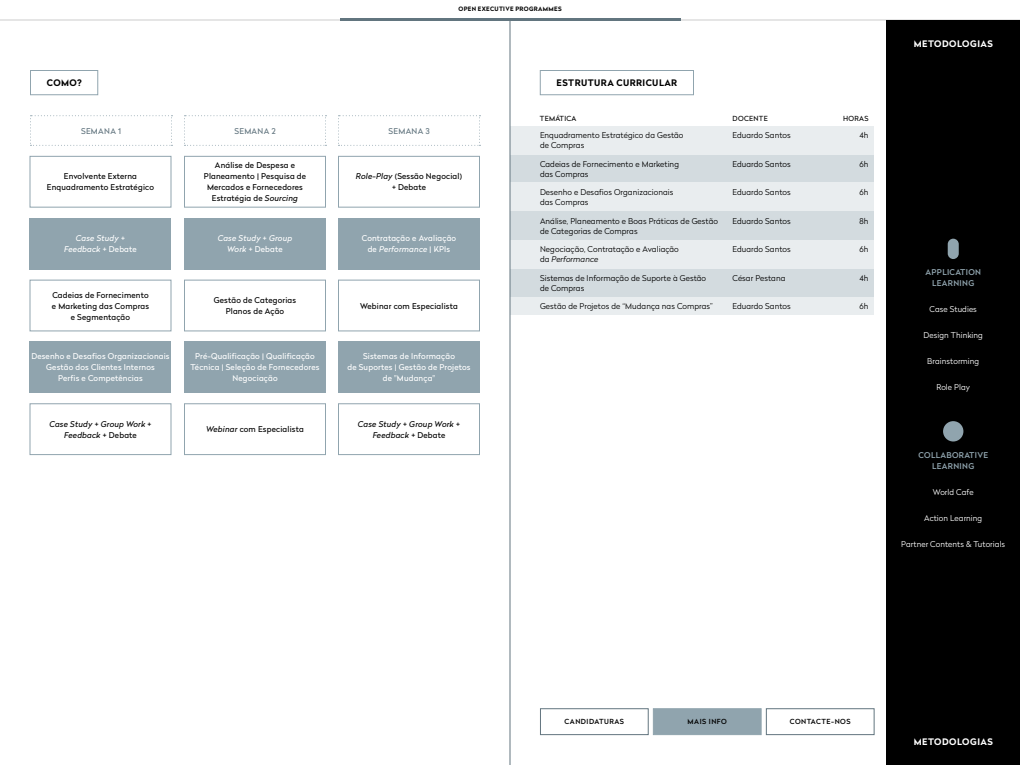
<style>
.page{position:relative;width:1020px;height:765px;background:#fff}
.page>*{position:absolute;margin:0;border:0;box-sizing:border-box;transform-origin:0 0}
.t1{font:700 9px "Radikal";letter-spacing:.05em;color:#000}
.t2{font:700 9px "Radikal";letter-spacing:.05em;color:#fff}
.t3{font:300 8px/10px "Radikal";letter-spacing:.01em;color:#000}
.t4{font:8px/11px "Radikal";letter-spacing:.02em;color:#000;text-align:center}
.t5{font:8px/11px "Radikal";letter-spacing:.02em;color:#fff;text-align:center}
.t6{font:300 8px "Radikal";letter-spacing:.01em;color:#fff}
.t7{font:italic 8px/11px "Radikal";letter-spacing:.02em;color:#000;text-align:center}
.t8{font:italic 8px/11px "Radikal";letter-spacing:.02em;color:#fff;text-align:center}
.t9{font:500 8px/11px "Radikal";letter-spacing:.04em;color:#90a4ae;text-align:center}
.t10{font:8px "Radikal";letter-spacing:.04em;color:#62757f}
.t11{font:500 7px "Radikal";letter-spacing:.07em;color:#000}
.t12{font:7px "Radikal";letter-spacing:.04em;color:#000}
.t13{font:700 6px "Radikal";letter-spacing:.05em;color:#000}
.s1{font-style:italic}
.s2{font-style:normal}
</style>
<div class="page">
<hr style="left:0;top:20px;width:1020px;height:1px;background:#ccc">
<hr style="left:340px;top:18px;width:340px;height:2px;background:#62757f">
<div style="left:886px;top:20px;width:134px;height:745px;background:#000"></div>
<div style="left:30px;top:70px;width:68px;height:25px;border:1px solid #90a4ae"></div>
<div style="left:540px;top:70px;width:154px;height:25px;border:1px solid #90a4ae"></div>
<div style="left:948px;top:239px;width:11px;height:20px;background:#90a4ae;border-radius:6px"></div>
<div style="left:943px;top:421px;width:20px;height:21px;background:#90a4ae;border-radius:50%"></div>
<div style="left:510px;top:154px;width:364px;height:29px;background:#d3dbdf"></div>
<div style="left:510px;top:211px;width:364px;height:29px;background:#d3dbdf"></div>
<div style="left:510px;top:269px;width:364px;height:28px;background:#d3dbdf"></div>
<div style="left:510px;top:126px;width:364px;height:28px;background:#e9edef"></div>
<div style="left:510px;top:183px;width:364px;height:28px;background:#e9edef"></div>
<div style="left:510px;top:240px;width:364px;height:29px;background:#e9edef"></div>
<div style="left:510px;top:297px;width:364px;height:18px;background:#e9edef"></div>
<div style="left:30px;top:156px;width:142px;height:52px;border:1px solid #90a4ae"></div>
<div style="left:30px;top:280px;width:142px;height:51px;border:1px solid #90a4ae"></div>
<div style="left:30px;top:403px;width:142px;height:52px;border:1px solid #90a4ae"></div>
<div style="left:184px;top:156px;width:142px;height:52px;border:1px solid #90a4ae"></div>
<div style="left:184px;top:280px;width:142px;height:51px;border:1px solid #90a4ae"></div>
<div style="left:184px;top:403px;width:142px;height:52px;border:1px solid #90a4ae"></div>
<div style="left:338px;top:156px;width:142px;height:52px;border:1px solid #90a4ae"></div>
<div style="left:338px;top:280px;width:142px;height:51px;border:1px solid #90a4ae"></div>
<div style="left:338px;top:403px;width:142px;height:52px;border:1px solid #90a4ae"></div>
<div style="left:30px;top:218px;width:142px;height:51px;background:#90a4ae"></div>
<div style="left:30px;top:341px;width:142px;height:52px;background:#90a4ae"></div>
<div style="left:184px;top:218px;width:142px;height:51px;background:#90a4ae"></div>
<div style="left:184px;top:341px;width:142px;height:52px;background:#90a4ae"></div>
<div style="left:338px;top:218px;width:142px;height:51px;background:#90a4ae"></div>
<div style="left:338px;top:341px;width:142px;height:52px;background:#90a4ae"></div>
<svg style="left:30px;top:115px;width:143px;height:31px"></svg>
<svg style="left:184px;top:115px;width:143px;height:31px"></svg>
<svg style="left:338px;top:115px;width:143px;height:31px"></svg>
<div style="left:540px;top:708px;width:109px;height:27px;border:1px solid #62757f"></div>
<div style="left:766px;top:708px;width:108px;height:27px;border:1px solid #62757f"></div>
<div style="left:653px;top:708px;width:109px;height:27px;background:#90a4ae;border:1px solid #90a4ae"></div>
<hr style="left:510px;top:20px;width:1px;height:745px;background:#62757f">
<p class="t13" style="left:458px;top:5px;width:105px">OPEN EXECUTIVE PROGRAMMES</p>
<p class="t1" style="left:47px;top:76px;width:36px">COMO?</p>
<p class="t1" style="left:557px;top:76px;width:122px">ESTRUTURA CURRICULAR</p>
<p class="t10" style="left:81px;top:125px;width:42px">SEMANA 1</p>
<p class="t10" style="left:234px;top:125px;width:43px">SEMANA 2</p>
<p class="t10" style="left:388px;top:125px;width:43px">SEMANA 3</p>
<p class="t4" style="left:47px;top:171px;width:109px">Envolvente Externa<br>Enquadramento Estratégico</p>
<p class="t4" style="left:204px;top:160px;width:104px">Análise de Despesa e<br>Planeamento | Pesquisa de<br>Mercados e Fornecedores<br>Estratégia de <span class="s1">Sourcing</span></p>
<p class="t4" style="left:356px;top:171px;width:108px"><span class="s1">Role-Play</span> (Sessão Negocial) + Debate</p>
<p class="t8" style="left:64px;top:233px;width:74px">Case Study <span class="s2">+<br></span>Feedback <span class="s2">+ Debate</span></p>
<p class="t4" style="left:52px;top:289px;width:99px">Cadeias de Fornecimento e Marketing das Compras e Segmentação</p>
<p class="t8" style="left:218px;top:233px;width:76px">Case Study <span class="s2">+</span> Group<br>Work <span class="s2">+ Debate</span></p>
<p class="t5" style="left:362px;top:232px;width:96px">Contratação e Avaliação de <span class="s1">Performance</span> | KPIs</p>
<p class="t4" style="left:214px;top:294px;width:84px">Gestão de Categorias<br>Planos de Ação</p>
<p class="t4" style="left:360px;top:300px;width:99px">Webinar com Especialista</p>
<p class="t5" style="left:31px;top:351px;width:140px">Desenho e Desafios Organizacionais<br>Gestão dos Clientes Internos<br>Perfis e Competências</p>
<p class="t5" style="left:191px;top:351px;width:130px">Pré-Qualificação | Qualificação<br>Técnica | Seleção de Fornecedores<br>Negociação</p>
<p class="t5" style="left:347px;top:351px;width:125px">Sistemas de Informação<br>de Suportes | Gestão de Projetos de "Mudança"</p>
<p class="t7" style="left:49px;top:418px;width:104px">Case Study <span class="s2">+</span> Group Work <span class="s2">+<br></span>Feedback <span class="s2">+ Debate</span></p>
<p class="t7" style="left:358px;top:418px;width:104px">Case Study <span class="s2">+</span> Group Work <span class="s2">+<br></span>Feedback <span class="s2">+ Debate</span></p>
<p class="t4" style="left:206px;top:424px;width:99px"><span class="s1">Webinar</span> com Especialista</p>
<p class="t12" style="left:540px;top:113px;width:38px">TEMÁTICA</p>
<p class="t12" style="left:733px;top:113px;width:37px">DOCENTE</p>
<p class="t12" style="left:843px;top:113px;width:27px">HORAS</p>
<p class="t3" style="left:540px;top:130px;width:145px">Enquadramento Estratégico da Gestão de Compras</p>
<p class="t3" style="left:540px;top:187px;width:135px">Desenho e Desafios Organizacionais das Compras</p>
<p class="t3" style="left:540px;top:244px;width:140px">Negociação, Contratação e Avaliação da <span class="s1">Performance</span></p>
<p class="t3" style="left:733px;top:130px;width:60px">Eduardo Santos</p>
<p class="t3" style="left:859px;top:130px;width:11px">4h</p>
<p class="t3" style="left:540px;top:159px;width:141px">Cadeias de Fornecimento e Marketing das Compras</p>
<p class="t3" style="left:540px;top:215px;width:180px">Análise, Planeamento e Boas Práticas de Gestão de Categorias de Compras</p>
<p class="t3" style="left:540px;top:273px;width:168px">Sistemas de Informação de Suporte à Gestão de Compras</p>
<p class="t3" style="left:733px;top:159px;width:60px">Eduardo Santos</p>
<p class="t3" style="left:860px;top:159px;width:10px">6h</p>
<p class="t3" style="left:733px;top:187px;width:60px">Eduardo Santos</p>
<p class="t3" style="left:860px;top:187px;width:10px">6h</p>
<p class="t3" style="left:733px;top:215px;width:60px">Eduardo Santos</p>
<p class="t3" style="left:860px;top:215px;width:10px">8h</p>
<p class="t3" style="left:733px;top:244px;width:60px">Eduardo Santos</p>
<p class="t3" style="left:860px;top:244px;width:10px">6h</p>
<p class="t3" style="left:859px;top:273px;width:11px">4h</p>
<p class="t3" style="left:733px;top:273px;width:54px">César Pestana</p>
<p class="t3" style="left:540px;top:301px;width:175px">Gestão de Projetos de “Mudança nas Compras”</p>
<p class="t3" style="left:733px;top:301px;width:60px">Eduardo Santos</p>
<p class="t3" style="left:860px;top:301px;width:10px">6h</p>
<p class="t2" style="left:914px;top:37px;width:80px">METODOLOGIAS</p>
<p class="t9" style="left:926px;top:266px;width:57px">APPLICATION<br>LEARNING</p>
<p class="t6" style="left:930px;top:303px;width:49px">Case Studies</p>
<p class="t6" style="left:923px;top:329px;width:61px">Design Thinking</p>
<p class="t6" style="left:927px;top:356px;width:54px">Brainstorming</p>
<p class="t6" style="left:936px;top:382px;width:35px">Role Play</p>
<p class="t9" style="left:919px;top:449px;width:71px">COLLABORATIVE<br>LEARNING</p>
<p class="t6" style="left:933px;top:486px;width:42px">World Cafe</p>
<p class="t6" style="left:924px;top:512px;width:60px">Action Learning</p>
<p class="t6" style="left:901px;top:538px;width:105px">Partner Contents &amp; Tutorials</p>
<p class="t11" style="left:565px;top:717px;width:61px">CANDIDATURAS</p>
<p class="t11" style="left:688px;top:717px;width:41px">MAIS INFO</p>
<p class="t11" style="left:790px;top:717px;width:62px">CONTACTE-NOS</p>
<p class="t2" style="left:914px;top:735px;width:80px">METODOLOGIAS</p>
</div>
